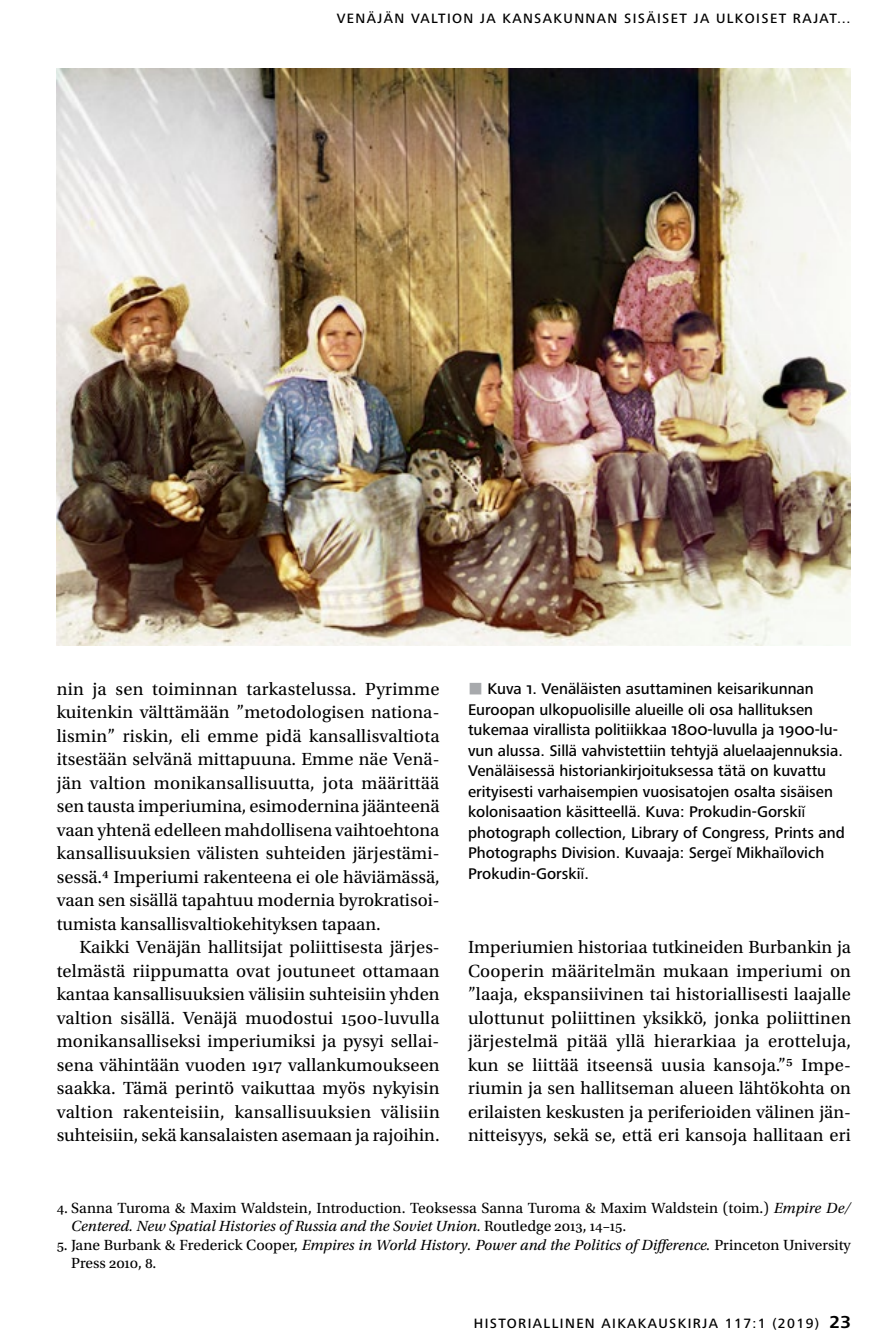
<style>
.page{position:relative;width:885px;height:1344px;background:#fff}
.page>*{position:absolute;margin:0;border:0;box-sizing:border-box;transform-origin:0 0}
.t1{font:18.4px/23.4px "Utopia Std";color:#000;text-align:justify}
.t2{font:500 16px/20.4px "Frutiger Next Pro";color:#000}
.t3{font:15.6px/18.6px "Utopia Std";letter-spacing:.005em;color:#000}
.t4{font:500 14px "Frutiger Next Pro";letter-spacing:.1em;color:#000}
.s1{font-size:19px}
.s2{color:#a7a9ac}
.s3{font-family:"Source Sans Pro";font-weight:400}
.s4{font-style:italic}
.s5{font-weight:700;font-size:18px}
</style>
<div class="page">
<img style="left:57px;top:68px;width:793px;height:577px">
<p class="t4" style="left:337px;top:10px;width:515px">VENÄJÄN VALTION JA KANSAKUNNAN SISÄISET JA ULKOISET RAJAT…</p>
<p class="t1" style="left:57px;top:677px;width:384px">nin ja sen toiminnan tarkastelussa. Pyrimme kuitenkin välttämään ”metodologisen nationa&shy;lismin” riskin, eli emme pidä kansallisvaltiota itsestään selvänä mittapuuna. Emme näe Venä&shy;jän valtion monikansallisuutta, jota määrittää sen tausta imperiumina, esimodernina jäänteenä vaan yhtenä edelleen mahdollisena vaihtoehtona kansallisuuksien välisten suhteiden järjestämi&shy;sessä.<span class="s1">4</span> Imperiumi rakenteena ei ole häviämässä, vaan sen sisällä tapahtuu modernia byrokratisoi&shy;tumista kansallisvaltiokehityksen tapaan.</p>
<p class="t1" style="left:57px;top:936px;width:384px;text-indent:23px">Kaikki Venäjän hallitsijat poliittisesta järjes&shy;telmästä riippumatta ovat joutuneet ottamaan kantaa kansallisuuksien välisiin suhteisiin yhden valtion sisällä. Venäjä muodostui 1500-luvulla monikansalliseksi imperiumiksi ja pysyi sellai&shy;sena vähintään vuoden 1917 vallankumoukseen saakka. Tämä perintö vaikuttaa myös nykyisin valtion rakenteisiin, kansallisuuksien välisiin suhteisiin, sekä kansalaisten asemaan ja rajoihin.</p>
<p class="t2" style="left:468px;top:679px;width:378px"><span class="s2">■</span> Kuva 1. Venäläisten asuttaminen keisarikunnan Euroopan ulkopuolisille alueille oli osa hallituksen tukemaa virallista politiikkaa 1800-luvulla ja 1900-lu&shy;vun alussa. Sillä vahvistettiin tehtyjä aluelaajennuksia.<br>Venäläisessä historiankirjoituksessa tätä on kuvattu erityisesti varhaisempien vuosisatojen osalta sisäisen kolonisaation käsitteellä. Kuva: Prokudin-Gorski<span class="s3">ĭ </span>photograph collection, Library of Congress, Prints and Photographs Division. Kuvaaja: Serge<span class="s3">ĭ</span> Mikha<span class="s3">ĭ</span>lovich Prokudin-Gorski<span class="s3">ĭ</span>.</p>
<p class="t1" style="left:468px;top:936px;width:384px">Imperiumien historiaa tutkineiden Burbankin ja Cooperin määritelmän mukaan imperiumi on ”laaja, ekspansiivinen tai historiallisesti laajalle ulottunut poliittinen yksikkö, jonka poliittinen järjestelmä pitää yllä hierarkiaa ja erotteluja, kun se liittää itseensä uusia kansoja.”<span class="s1">5</span> Impe&shy;riumin ja sen hallitseman alueen lähtökohta on erilaisten keskusten ja periferioiden välinen jän&shy;nitteisyys, sekä se, että eri kansoja hallitaan eri</p>
<p class="t3" style="left:71px;top:1199px;width:781px;text-indent:-15px">4. Sanna Turoma &amp; Maxim Waldstein, Introduction. Teoksessa Sanna Turoma &amp; Maxim Waldstein (toim.) <span class="s4">Empire De/<br>Centered. New Spatial Histories of Russia and the Soviet Union.</span> Routledge 2013, 14–15.</p>
<p class="t3" style="left:71px;top:1236px;width:781px;text-indent:-14px">5. Jane Burbank &amp; Frederick Cooper, <span class="s4">Empires in World History. Power and the Politics of Difference.</span> Princeton University<br>Press 2010, 8.</p>
<p class="t4" style="left:474px;top:1315px;width:378px">HISTORIALLINEN AIKAKAUSKIRJA 117:1 (2019) <span class="s5">23</span></p>
</div>
